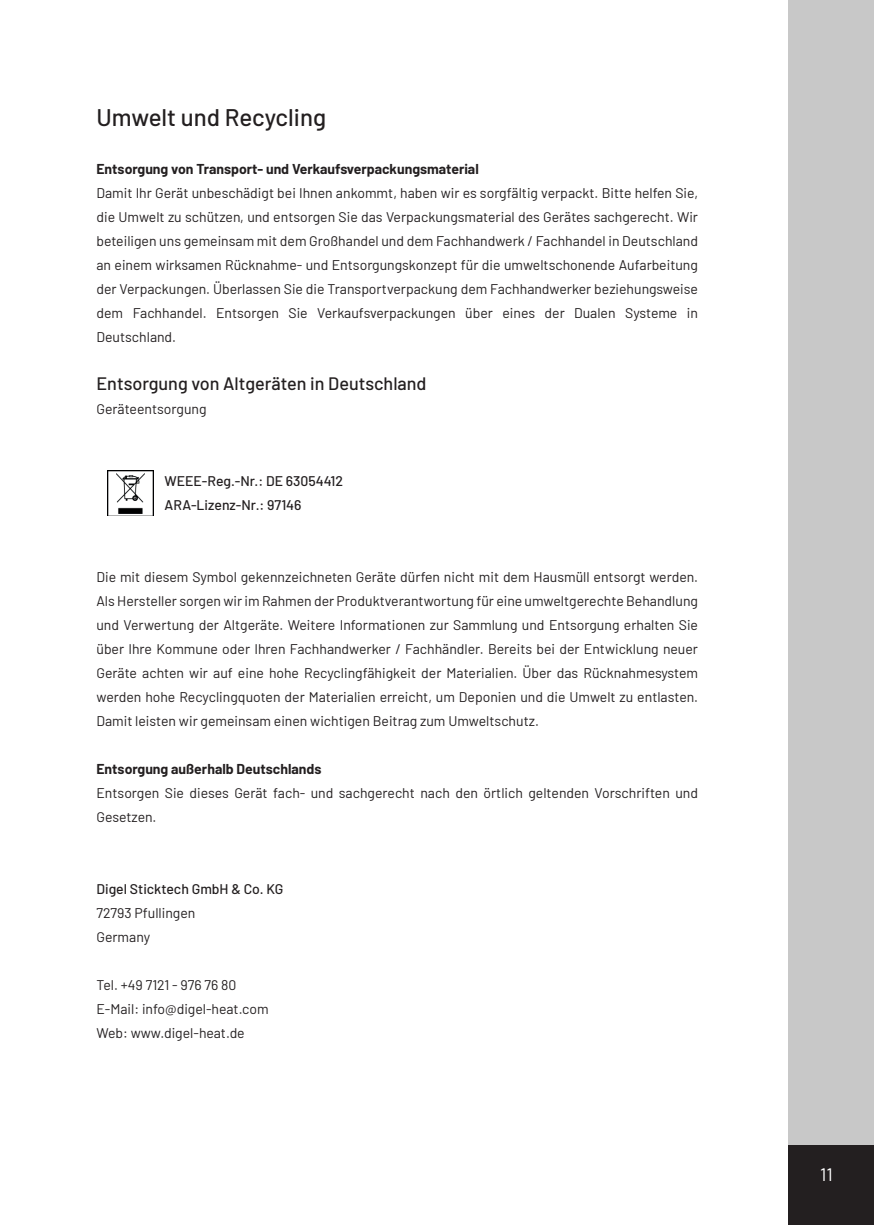
<style>
.page{position:relative;width:874px;height:1225px;background:#fff}
.page>*{position:absolute;margin:0;border:0;box-sizing:border-box;transform-origin:0 0}
.t1{font:500 24px "Barlow";color:#231f20}
.t2{font:500 18px "Barlow";color:#231f20}
.t3{font:18px "Barlow";color:#fff}
.t4{font:14px/24px "Barlow";color:#231f20}
.t5{font:700 14px "Barlow";color:#231f20}
.t6{font:500 14px/24px "Barlow";color:#231f20}
</style>
<div class="page">
<div style="left:788px;top:0;width:85px;height:1225px;background:#c8c8c8"></div>
<div style="left:788px;top:1145px;width:85px;height:80px;background:#231f20"></div>
<img style="left:108px;top:470px;width:45px;height:46px">
<h1 class="t1" style="left:96px;top:100px;width:231px">Umwelt und Recycling</h1>
<p class="t5" style="left:96px;top:159px;width:383px">Entsorgung von Transport- und Verkaufsverpackungsmaterial</p>
<p class="t4" style="left:96px;top:180px;width:602px;text-align:justify">Damit Ihr Gerät unbeschädigt bei Ihnen ankommt, haben wir es sorgfältig verpackt. Bitte helfen Sie, die Umwelt zu schützen, und entsorgen Sie das Verpackungsmaterial des Gerätes sachgerecht. Wir beteiligen uns gemeinsam mit dem Großhandel und dem Fachhandwerk / Fachhandel in Deutschland an einem wirksamen Rücknahme- und Entsorgungskonzept für die umweltschonende Aufarbeitung der Verpackungen. Überlassen Sie die Transportverpackung dem Fachhandwerker beziehungsweise dem Fachhandel. Entsorgen Sie Verkaufsverpackungen über eines der Dualen Systeme in Deutschland.</p>
<p class="t2" style="left:96px;top:370px;width:331px">Entsorgung von Altgeräten in Deutschland</p>
<p class="t4" style="left:96px;top:396px;width:112px">Geräteentsorgung</p>
<p class="t6" style="left:164px;top:468px;width:180px">WEEE-Reg.-Nr.: DE 63054412<br>ARA-Lizenz-Nr.: 97146</p>
<p class="t4" style="left:96px;top:564px;width:602px;text-align:justify">Die mit diesem Symbol gekennzeichneten Geräte dürfen nicht mit dem Hausmüll entsorgt werden.<br>Als Hersteller sorgen wir im Rahmen der Produktverantwortung für eine umweltgerechte Behandlung und Verwertung der Altgeräte. Weitere Informationen zur Sammlung und Entsorgung erhalten Sie über Ihre Kommune oder Ihren Fachhandwerker / Fachhändler. Bereits bei der Entwicklung neuer Geräte achten wir auf eine hohe Recyclingfähigkeit der Materialien. Über das Rücknahmesystem werden hohe Recyclingquoten der Materialien erreicht, um Deponien und die Umwelt zu entlasten.<br>Damit leisten wir gemeinsam einen wichtigen Beitrag zum Umweltschutz.</p>
<p class="t5" style="left:96px;top:759px;width:226px">Entsorgung außerhalb Deutschlands</p>
<p class="t4" style="left:96px;top:780px;width:602px">Entsorgen Sie dieses Gerät fach- und sachgerecht nach den örtlich geltenden Vorschriften und<br>Gesetzen.</p>
<p class="t6" style="left:96px;top:876px;width:188px">Digel Sticktech GmbH &amp; Co. KG</p>
<p class="t4" style="left:96px;top:900px;width:100px">72793 Pfullingen<br>Germany</p>
<p class="t4" style="left:96px;top:972px;width:174px">Tel. +49 7121 - 976 76 80<br>E-Mail: info@digel-heat.com<br>Web: www.digel-heat.de</p>
<p class="t3" style="left:819px;top:1161px;width:14px">11</p>
</div>
